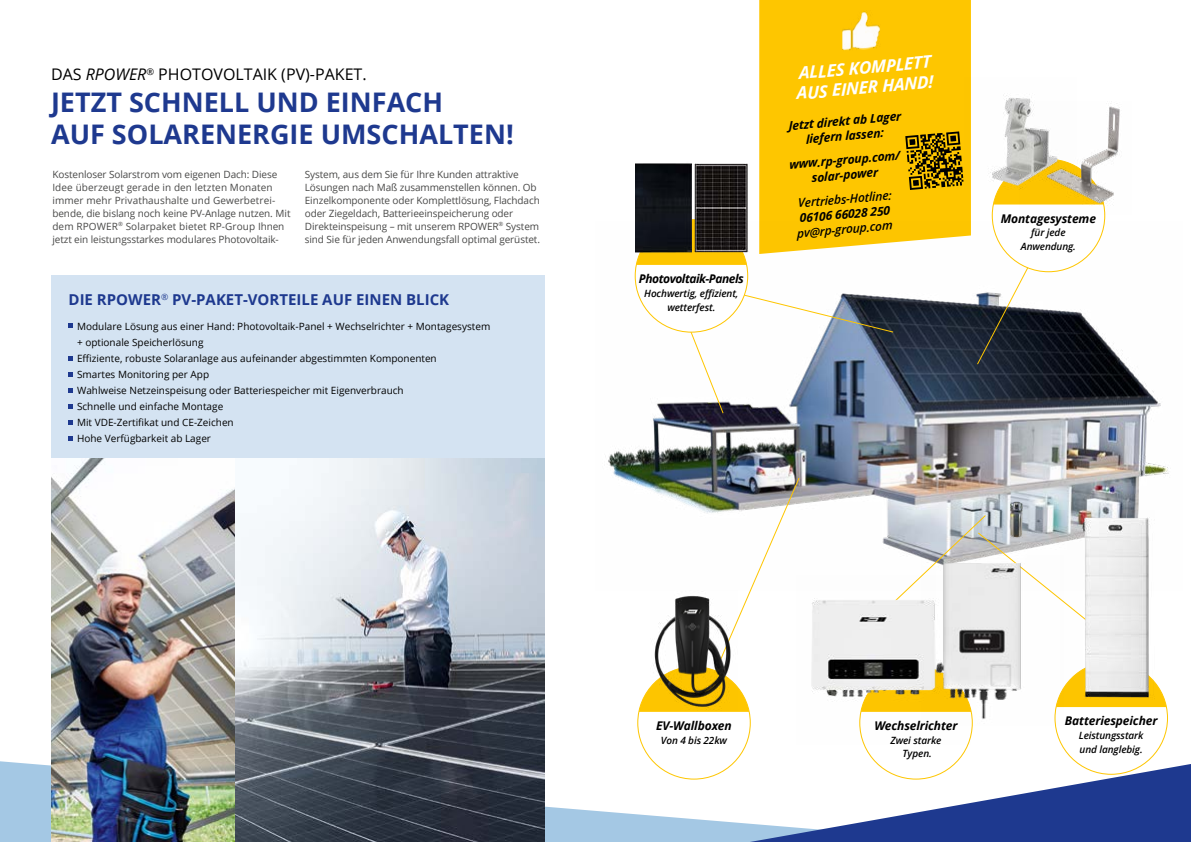
<style>
.page{position:relative;width:1191px;height:842px;background:#fff}
.page>*{position:absolute;margin:0;border:0;box-sizing:border-box;transform-origin:0 0}
.t1{font:700 27px/32px "Open Sans";color:#1e398f}
.t2{font:italic 700 17px/20px "Open Sans";color:#fff}
.t3{font:16px "Open Sans";color:#000}
.t4{font:700 15px "Open Sans";color:#1e398f}
.t5{font:italic 700 12px/15px "Open Sans";letter-spacing:-.01em;color:#000;text-align:center}
.t6{font:italic 600 12px "Open Sans";color:#000}
.t7{font:italic 700 12px "Open Sans";letter-spacing:-.04em;color:#000}
.t8{font:10px/13px "Open Sans";letter-spacing:-.01em;color:#494948}
.t9{font:10px/16px "Open Sans";color:#000}
.t10{font:italic 600 10px/13.8px "Open Sans";letter-spacing:-.01em;color:#000;text-align:center}
.s1{font-style:italic}
</style>
<div class="page">
<div style="left:759px;top:0;width:212px;height:222px;background:#fec600"></div>
<img style="left:842px;top:9px;width:40px;height:42px">
<svg style="left:0;top:761px;width:958px;height:81px"></svg>
<svg style="left:750px;top:764px;width:441px;height:78px"></svg>
<div style="left:51px;top:276px;width:493px;height:183px;background:#d4e3f2"></div>
<svg style="left:69px;top:324px;width:4px;height:4px"></svg>
<svg style="left:69px;top:356px;width:4px;height:4px"></svg>
<svg style="left:69px;top:372px;width:4px;height:4px"></svg>
<svg style="left:69px;top:388px;width:4px;height:4px"></svg>
<svg style="left:69px;top:404px;width:4px;height:4px"></svg>
<svg style="left:69px;top:420px;width:4px;height:4px"></svg>
<svg style="left:69px;top:436px;width:4px;height:4px"></svg>
<img style="left:234px;top:459px;width:310px;height:383px">
<img style="left:51px;top:459px;width:183px;height:383px">
<svg style="left:905px;top:131px;width:58px;height:59px;background:#8a6c00"></svg>
<img style="left:605px;top:222px;width:564px;height:322px">
<svg style="left:674px;top:282px;width:220px;height:132px"></svg>
<div style="left:635px;top:220px;width:112px;height:112px;background:#fff;border-radius:50%"></div>
<svg style="left:636px;top:220px;width:110px;height:45px"></svg>
<img style="left:694px;top:163px;width:55px;height:90px">
<img style="left:636px;top:163px;width:55px;height:89px">
<svg style="left:884px;top:514px;width:176px;height:43px;background:#c5cacd"></svg>
<div style="left:1055px;top:662px;width:112px;height:112px;background:#fff;border-radius:50%"></div>
<svg style="left:1063px;top:681px;width:103px;height:26px"></svg>
<div style="left:859px;top:667px;width:113px;height:112px;background:#fff;border-radius:50%"></div>
<div style="left:638px;top:667px;width:112px;height:112px;background:#fff;border-radius:50%"></div>
<svg style="left:639px;top:477px;width:161px;height:235px"></svg>
<img style="left:921px;top:556px;width:142px;height:170px">
<img style="left:797px;top:575px;width:173px;height:170px">
<svg style="left:976px;top:190px;width:127px;height:175px"></svg>
<img style="left:1019px;top:106px;width:101px;height:108px">
<img style="left:964px;top:77px;width:112px;height:113px">
<img style="left:1060px;top:511px;width:94px;height:188px">
<img style="left:1010px;top:503px;width:12px;height:34px">
<img style="left:650px;top:591px;width:87px;height:119px">
<h3 class="t3" style="left:51px;top:63px;width:317px">DAS <span class="s1">RPOWER</span><sup>®</sup> PHOTOVOLTAIK (PV)-PAKET.</h3>
<h1 class="t1" style="left:51px;top:86px;width:464px">JETZT SCHNELL UND EINFACH<br>AUF SOLARENERGIE UMSCHALTEN!</h1>
<p class="t8" style="left:52px;top:167px;width:240px">Kostenloser Solarstrom vom eigenen Dach: Diese Idee überzeugt gerade in den letzten Monaten immer mehr Privathaushalte und Gewerbetrei&shy;bende, die bislang noch keine PV-Anlage nutzen. Mit dem RPOWER<sup>®</sup> Solarpaket bietet RP-Group Ihnen jetzt ein leistungsstarkes modulares Photovoltaik-</p>
<p class="t8" style="left:305px;top:167px;width:237px">System, aus dem Sie für Ihre Kunden attraktive Lösungen nach Maß zusammenstellen können. Ob Einzelkomponente oder Komplettlösung, Flachdach oder Ziegeldach, Batterieeinspeicherung oder Direkteinspeisung – mit unserem RPOWER<sup>®</sup> System sind Sie für jeden Anwendungsfall optimal gerüstet.</p>
<h3 class="t4" style="left:69px;top:289px;width:382px">DIE RPOWER<sup>®</sup> PV-PAKET-VORTEILE AUF EINEN BLICK</h3>
<p class="t9" style="left:77px;top:318px;width:415px">Modulare Lösung aus einer Hand: Photovoltaik-Panel + Wechselrichter + Montagesystem + optionale Speicherlösung<br>Effiziente, robuste Solaranlage aus aufeinander abgestimmten Komponenten<br>Smartes Monitoring per App<br>Wahlweise Netzeinspeisung oder Batteriespeicher mit Eigenverbrauch<br>Schnelle und einfache Montage<br>Mit VDE-Zertifikat und CE-Zeichen<br>Hohe Verfügbarkeit ab Lager</p>
<p class="t7" style="left:639px;top:270px;width:106px">Photovoltaik-Panels</p>
<p class="t10" style="left:644px;top:286px;width:96px">Hochwertig, effizient, wetterfest.</p>
<h2 class="t2" style="left:793px;top:63px;width:138px;rotate:-5deg">ALLES KOMPLETT<br>AUS EINER HAND!</h2>
<p class="t5" style="left:787px;top:118px;width:114px;rotate:-5deg">Jetzt direkt ab Lager liefern lassen:</p>
<p class="t5" style="left:788px;top:157px;width:113px;rotate:-5deg">www.rp-group.com/ solar-power</p>
<p class="t6" style="left:797px;top:195px;width:95px;rotate:-5deg">Vertriebs-Hotline:</p>
<p class="t5" style="left:799px;top:210px;width:92px;rotate:-5deg">06106 66028 250</p>
<p class="t6" style="left:796px;top:225px;width:97px;rotate:-5deg">pv@rp-group.com</p>
<p class="t5" style="left:1000px;top:210px;width:97px">Montagesysteme</p>
<p class="t10" style="left:1020px;top:226px;width:57px">für jede<br>Anwendung.</p>
<p class="t5" style="left:656px;top:718px;width:77px">EV-Wallboxen</p>
<p class="t10" style="left:661px;top:733px;width:68px">Von 4 bis 22kw</p>
<p class="t5" style="left:874px;top:718px;width:85px">Wechselrichter</p>
<p class="t10" style="left:890px;top:733px;width:53px">Zwei starke<br>Typen.</p>
<p class="t5" style="left:1065px;top:713px;width:94px">Batteriespeicher</p>
<p class="t10" style="left:1078px;top:728px;width:66px;text-align:left">Leistungsstark und langlebig.</p>
</div>
